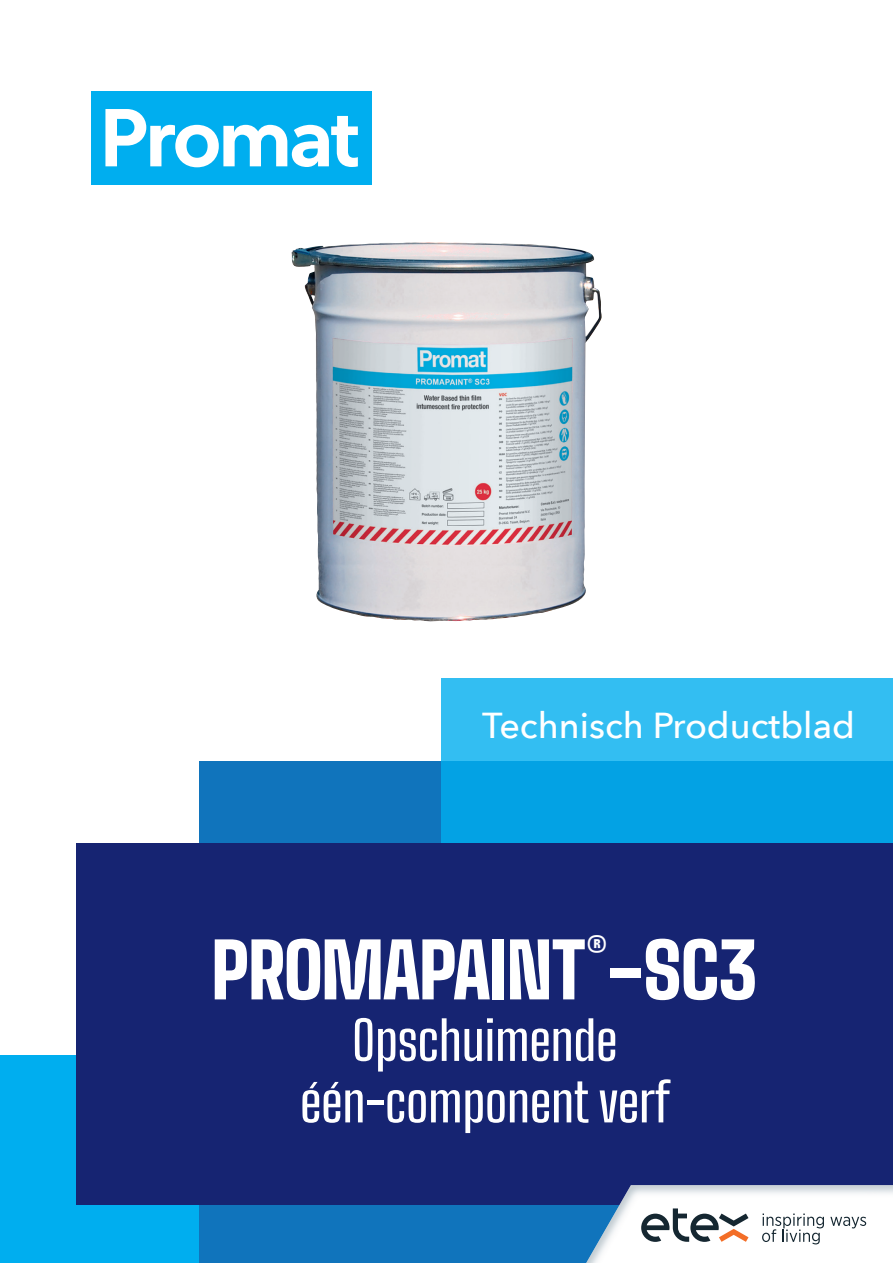
<style>
.page{position:relative;width:893px;height:1263px;background:#fff}
.page>*{position:absolute;margin:0;border:0;box-sizing:border-box;transform-origin:0 0}
.COVER___TITEL{font:900 75px "Big Shoulders Text";letter-spacing:-.02em;color:#fff}
.COVER___TITEL-2{font:500 53.25px/61.5px "Big Shoulders Text";color:#fff;text-align:center}
.COVER___ONDERTITEL{font:500 36px "Avenir Next";color:#fff}
</style>
<div class="page">
<div style="left:0;top:1055px;width:200px;height:208px;background:#00aeef"></div>
<div style="left:200px;top:762px;width:693px;height:501px;background:#1074bc"></div>
<div style="left:77px;top:843px;width:816px;height:362px;background:#162472"></div>
<div style="left:91px;top:91px;width:281px;height:94px;background:#00aeef"></div>
<svg style="left:105px;top:109px;width:253px;height:58px"></svg>
<svg style="left:586px;top:1185px;width:307px;height:78px;background:#d7dde3"></svg>
<svg style="left:441px;top:678px;width:452px;height:165px;background:#1bb0eb"></svg>
<img style="left:291px;top:242px;width:311px;height:379px">
<p class="COVER___ONDERTITEL" style="left:482px;top:694px;width:374px">Technisch Productblad</p>
<p class="COVER___TITEL" style="left:212px;top:916px;width:548px">PROMAPAINT<sup>®</sup>-SC3</p>
<p class="COVER___TITEL-2" style="left:300px;top:1008px;width:371px">Opschuimende één-component verf</p>
</div>
